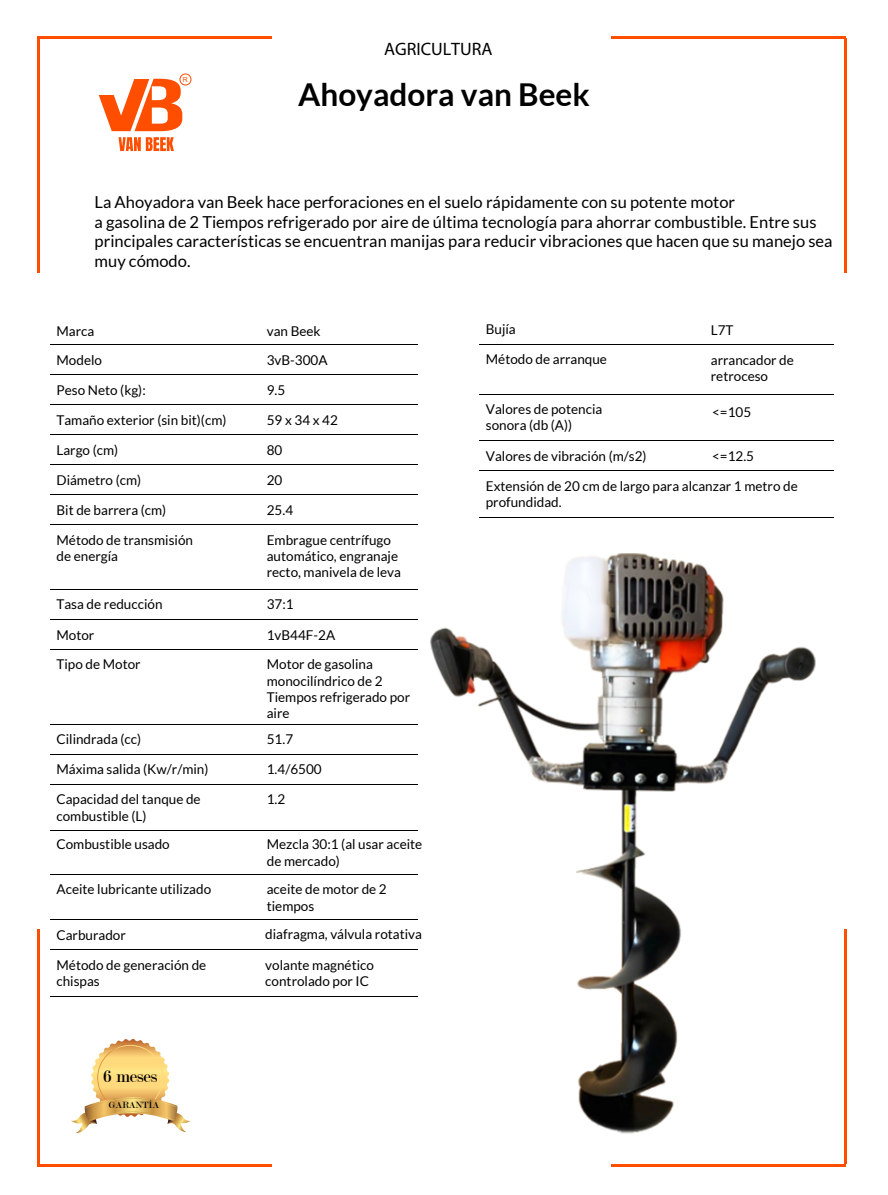
<style>
.page{position:relative;width:888px;height:1195px;background:#fff}
.page>*{position:absolute;margin:0;border:0;box-sizing:border-box;transform-origin:0 0}
.t1{font:700 31.5px "Lato";color:#000}
.t2{font:18.3px "Modern";color:#000}
.t3{font:18px "Myriad Pro";color:#000}
.t4{font:16.5px/19.8px "Lato";color:#000}
.t5{font:13.5px/16.2px "Lato";color:#000}
.t6{font:9.75px "Modern";color:#000}
.t7{font:6.9px "Arial";color:#ff4e00}
</style>
<div class="page">
<svg style="left:71px;top:1039px;width:119px;height:94px"></svg>
<hr style="left:843px;top:39px;width:3px;height:234px;background:#ff4e00">
<hr style="left:37px;top:39px;width:2px;height:234px;background:#ff4e00">
<hr style="left:37px;top:37px;width:234px;height:2px;background:#ff4e00">
<hr style="left:37px;top:930px;width:2px;height:234px;background:#ff4e00">
<hr style="left:37px;top:1164px;width:234px;height:2px;background:#ff4e00">
<hr style="left:611px;top:37px;width:235px;height:2px;background:#ff4e00">
<svg style="left:99px;top:79px;width:83px;height:52px"></svg>
<svg style="left:118px;top:137px;width:56px;height:14px"></svg>
<div style="left:180px;top:74px;width:11px;height:11px;border:1px solid #ff4e00;border-radius:50%"></div>
<hr style="left:611px;top:1164px;width:235px;height:2px;background:#ff4e00">
<hr style="left:843px;top:930px;width:3px;height:234px;background:#ff4e00">
<hr style="left:50px;top:344px;width:367px;height:1px;background:#000">
<hr style="left:50px;top:374px;width:367px;height:1px;background:#000">
<hr style="left:50px;top:404px;width:367px;height:1px;background:#000">
<hr style="left:50px;top:434px;width:367px;height:1px;background:#000">
<hr style="left:50px;top:524px;width:367px;height:1px;background:#000">
<hr style="left:50px;top:589px;width:367px;height:1px;background:#000">
<hr style="left:50px;top:619px;width:367px;height:1px;background:#000">
<hr style="left:479px;top:344px;width:355px;height:1px;background:#000">
<hr style="left:479px;top:440px;width:355px;height:1px;background:#000">
<hr style="left:479px;top:470px;width:355px;height:1px;background:#000">
<hr style="left:479px;top:394px;width:355px;height:1px;background:#000">
<img style="left:430px;top:553px;width:384px;height:580px">
<hr style="left:50px;top:649px;width:367px;height:1px;background:#000">
<hr style="left:50px;top:724px;width:367px;height:1px;background:#000">
<hr style="left:50px;top:754px;width:367px;height:1px;background:#000">
<hr style="left:50px;top:784px;width:367px;height:1px;background:#000">
<hr style="left:50px;top:831px;width:367px;height:1px;background:#000">
<hr style="left:50px;top:874px;width:367px;height:1px;background:#000">
<hr style="left:50px;top:919px;width:367px;height:1px;background:#000">
<hr style="left:50px;top:949px;width:367px;height:1px;background:#000">
<hr style="left:50px;top:996px;width:367px;height:1px;background:#000">
<hr style="left:50px;top:464px;width:367px;height:1px;background:#000">
<hr style="left:50px;top:494px;width:367px;height:1px;background:#000">
<hr style="left:479px;top:517px;width:355px;height:1px;background:#000">
<p class="t7" style="left:183px;top:75px;width:6px">R</p>
<h3 class="t3" style="left:384px;top:38px;width:110px">AGRICULTURA</h3>
<h1 class="t1" style="left:298px;top:77px;width:293px">Ahoyadora van Beek</h1>
<p class="t4" style="left:95px;top:192px;width:739px">La Ahoyadora van Beek hace perforaciones en el suelo rápidamente con su potente motor<br>a gasolina de 2 Tiempos refrigerado por aire de última tecnología para ahorrar combustible. Entre sus principales características se encuentran manijas para reducir vibraciones que hacen que su manejo sea muy cómodo.</p>
<p class="t5" style="left:56px;top:316px;width:47px;line-height:29px">Marca<br>Modelo</p>
<p class="t5" style="left:56px;top:381px;width:91px">Peso Neto (kg):</p>
<p class="t5" style="left:56px;top:411px;width:171px">Tamaño exterior (sin bit)(cm)</p>
<p class="t5" style="left:267px;top:316px;width:62px;line-height:29px">van Beek<br>3vB-300A</p>
<p class="t5" style="left:267px;top:381px;width:20px">9.5</p>
<p class="t5" style="left:267px;top:411px;width:73px">59 x 34 x 42</p>
<p class="t5" style="left:56px;top:441px;width:63px">Largo (cm)</p>
<p class="t5" style="left:267px;top:441px;width:17px">80</p>
<p class="t5" style="left:56px;top:471px;width:86px">Diámetro (cm)</p>
<p class="t5" style="left:267px;top:471px;width:17px">20</p>
<p class="t5" style="left:56px;top:501px;width:111px">Bit de barrera (cm)</p>
<p class="t5" style="left:56px;top:531px;width:138px">Método de transmisión de energía</p>
<p class="t5" style="left:56px;top:596px;width:107px">Tasa de reducción</p>
<p class="t5" style="left:56px;top:621px;width:86px;line-height:29px">Motor<br>Tipo de Motor</p>
<p class="t5" style="left:56px;top:731px;width:86px">Cilindrada (cc)</p>
<p class="t5" style="left:56px;top:761px;width:153px">Máxima salida (Kw/r/min)</p>
<p class="t5" style="left:56px;top:791px;width:146px">Capacidad del tanque de combustible (L)</p>
<p class="t5" style="left:56px;top:836px;width:115px">Combustible usado</p>
<p class="t5" style="left:56px;top:881px;width:156px">Aceite lubricante utilizado</p>
<p class="t5" style="left:56px;top:926px;width:71px">Carburador</p>
<p class="t5" style="left:267px;top:501px;width:28px">25.4</p>
<p class="t5" style="left:267px;top:531px;width:136px">Embrague centrífugo automático, engranaje recto, manivela de leva</p>
<p class="t5" style="left:267px;top:596px;width:28px">37:1</p>
<p class="t5" style="left:267px;top:621px;width:108px;line-height:29px">1vB44F-2A<br>Motor de gasolina</p>
<p class="t5" style="left:267px;top:672px;width:145px">monocilíndrico de 2<br>Tiempos refrigerado por aire</p>
<p class="t5" style="left:267px;top:731px;width:28px">51.7</p>
<p class="t5" style="left:267px;top:761px;width:56px">1.4/6500</p>
<p class="t5" style="left:267px;top:791px;width:20px">1.2</p>
<p class="t5" style="left:267px;top:836px;width:157px">Mezcla 30:1 (al usar aceite de mercado)</p>
<p class="t5" style="left:267px;top:881px;width:121px">aceite de motor de 2 tiempos</p>
<p class="t5" style="left:265px;top:926px;width:158px">diafragma, válvula rotativa</p>
<p class="t5" style="left:56px;top:956px;width:151px">Método de generación de chispas</p>
<p class="t5" style="left:265px;top:956px;width:110px">volante magnético controlado por IC</p>
<h2 class="t2" style="left:103px;top:1067px;width:56px">6 meses</h2>
<p class="t6" style="left:109px;top:1100px;width:52px">GARANTÍA</p>
<p class="t5" style="left:485px;top:321px;width:31px">Bujía</p>
<p class="t5" style="left:710px;top:322px;width:24px">L7T</p>
<p class="t5" style="left:485px;top:351px;width:123px">Método de arranque</p>
<p class="t5" style="left:710px;top:352px;width:84px">arrancador de retroceso</p>
<p class="t5" style="left:485px;top:401px;width:118px">Valores de potencia sonora (db (A))</p>
<p class="t5" style="left:711px;top:404px;width:41px">&lt;=105</p>
<p class="t5" style="left:485px;top:447px;width:162px">Valores de vibración (m/s2)</p>
<p class="t5" style="left:711px;top:447px;width:44px">&lt;=12.5</p>
<p class="t5" style="left:485px;top:477px;width:313px">Extensión de 20 cm de largo para alcanzar 1 metro de profundidad.</p>
</div>
